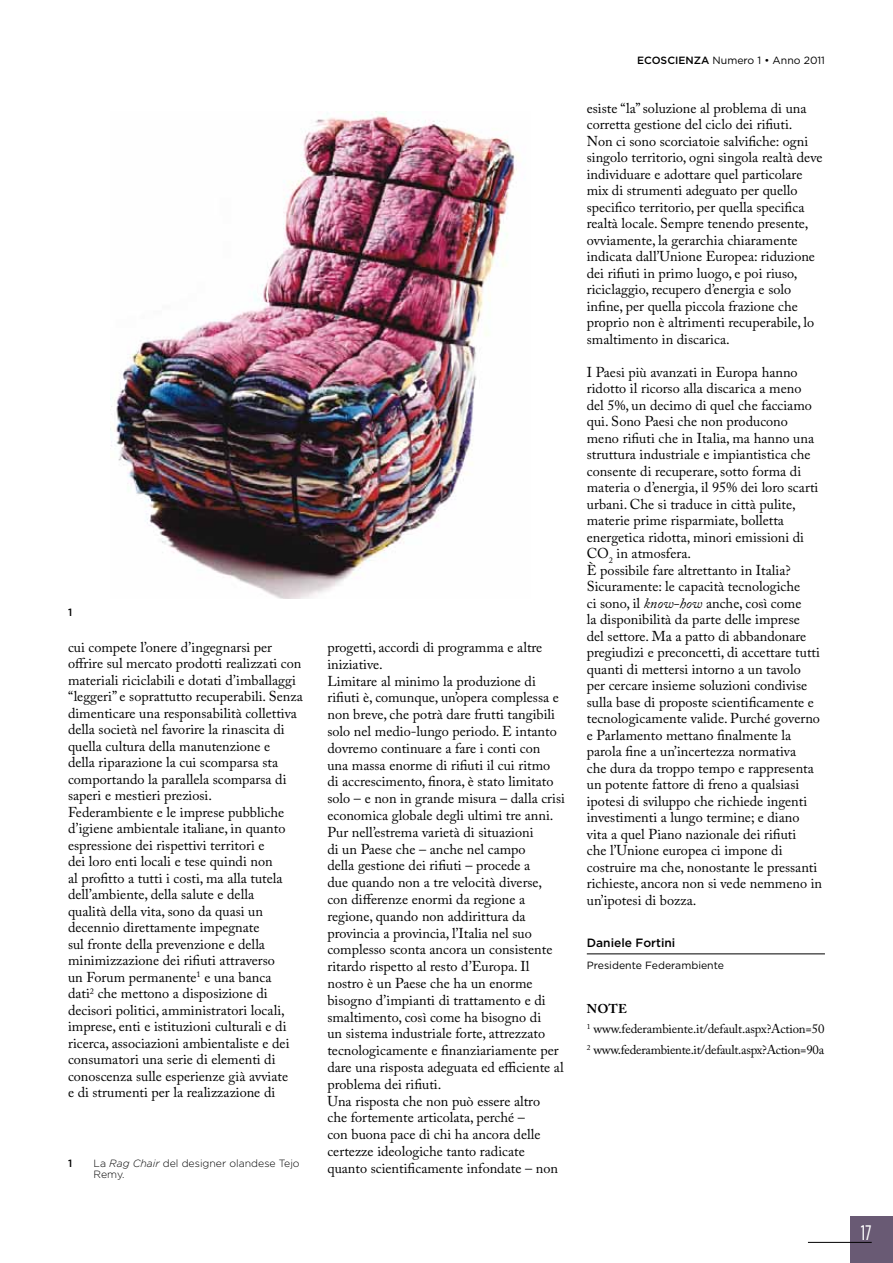
<style>
.page{position:relative;width:893px;height:1263px;background:#fff}
.page>*{position:absolute;margin:0;border:0;box-sizing:border-box;transform-origin:0 0}
.t1{font:21px "Gotham Condensed";color:#fff}
.t2{font:14.25px/16.5px "Adobe Caslon Pro";color:#000}
.t3{font:12.75px/20.7px "Adobe Caslon Pro";letter-spacing:-.02em;color:#000}
.t4{font:500 12px "Gotham";color:#000}
.t5{font:10.5px "Gotham";color:#000}
.t6{font:300 10.5px/11.2px "Gotham";color:#000}
.t7{font:500 10.5px "Gotham";color:#000}
.s1{font-family:"Gotham HTF";font-style:italic}
.s2{font-weight:500}
.s3{font-style:italic}
.s4{font-weight:700}
</style>
<div class="page">
<div style="left:850px;top:1216px;width:43px;height:47px;background:#695a74"></div>
<hr style="left:808px;top:1242px;width:64px;height:1px;background:#000">
<hr style="left:587px;top:954px;width:238px;height:1px;background:#000">
<img style="left:111px;top:112px;width:406px;height:487px">
<p class="t7" style="left:68px;top:606px;width:6px">1</p>
<p class="t2" style="left:68px;top:639px;width:236px">cui compete l’onere d’ingegnarsi per offrire sul mercato prodotti realizzati con materiali riciclabili e dotati d’imballaggi “leggeri” e soprattutto recuperabili. Senza dimenticare una responsabilità collettiva della società nel favorire la rinascita di quella cultura della manutenzione e<br>della riparazione la cui scomparsa sta comportando la parallela scomparsa di saperi e mestieri preziosi.<br>Federambiente e le imprese pubbliche d’igiene ambientale italiane, in quanto espressione dei rispettivi territori e<br>dei loro enti locali e tese quindi non<br>al profitto a tutti i costi, ma alla tutela dell’ambiente, della salute e della<br>qualità della vita, sono da quasi un decennio direttamente impegnate<br>sul fronte della prevenzione e della minimizzazione dei rifiuti attraverso<br>un Forum permanente<sup>1</sup> e una banca<br>dati<sup>2</sup> che mettono a disposizione di decisori politici, amministratori locali, imprese, enti e istituzioni culturali e di ricerca, associazioni ambientaliste e dei consumatori una serie di elementi di conoscenza sulle esperienze già avviate<br>e di strumenti per la realizzazione di</p>
<p class="t7" style="left:68px;top:1157px;width:6px">1</p>
<p class="t6" style="left:94px;top:1157px;width:208px">La <span class="s1">Rag Chair</span> del designer olandese Tejo<br>Remy.</p>
<p class="t2" style="left:327px;top:638px;width:239px">progetti, accordi di programma e altre iniziative.<br>Limitare al minimo la produzione di rifiuti è, comunque, un’opera complessa e non breve, che potrà dare frutti tangibili solo nel medio-lungo periodo. E intanto dovremo continuare a fare i conti con<br>una massa enorme di rifiuti il cui ritmo di accrescimento, finora, è stato limitato solo – e non in grande misura – dalla crisi economica globale degli ultimi tre anni.<br>Pur nell’estrema varietà di situazioni<br>di un Paese che – anche nel campo<br>della gestione dei rifiuti – procede a<br>due quando non a tre velocità diverse, con differenze enormi da regione a regione, quando non addirittura da provincia a provincia, l’Italia nel suo complesso sconta ancora un consistente ritardo rispetto al resto d’Europa. Il nostro è un Paese che ha un enorme bisogno d’impianti di trattamento e di smaltimento, così come ha bisogno di<br>un sistema industriale forte, attrezzato tecnologicamente e finanziariamente per dare una risposta adeguata ed efficiente al problema dei rifiuti.<br>Una risposta che non può essere altro<br>che fortemente articolata, perché –<br>con buona pace di chi ha ancora delle certezze ideologiche tanto radicate quanto scientificamente infondate – non</p>
<p class="t5" style="left:637px;top:55px;width:189px"><span class="s2">ECOSCIENZA</span> Numero 1 • Anno 2011</p>
<p class="t2" style="left:587px;top:99px;width:237px">esiste “la” soluzione al problema di una corretta gestione del ciclo dei rifiuti.<br>Non ci sono scorciatoie salvifiche: ogni singolo territorio, ogni singola realtà deve individuare e adottare quel particolare mix di strumenti adeguato per quello specifico territorio, per quella specifica realtà locale. Sempre tenendo presente, ovviamente, la gerarchia chiaramente indicata dall’Unione Europea: riduzione dei rifiuti in primo luogo, e poi riuso, riciclaggio, recupero d’energia e solo infine, per quella piccola frazione che proprio non è altrimenti recuperabile, lo smaltimento in discarica.</p>
<p class="t2" style="left:587px;top:363px;width:237px">I Paesi più avanzati in Europa hanno ridotto il ricorso alla discarica a meno<br>del 5%, un decimo di quel che facciamo qui. Sono Paesi che non producono meno rifiuti che in Italia, ma hanno una struttura industriale e impiantistica che consente di recuperare, sotto forma di materia o d’energia, il 95% dei loro scarti urbani. Che si traduce in città pulite, materie prime risparmiate, bolletta energetica ridotta, minori emissioni di CO<sub>2</sub> in atmosfera.<br>È possibile fare altrettanto in Italia?<br>Sicuramente: le capacità tecnologiche<br>ci sono, il <span class="s3">know-how</span> anche, così come<br>la disponibilità da parte delle imprese<br>del settore. Ma a patto di abbandonare pregiudizi e preconcetti, di accettare tutti quanti di mettersi intorno a un tavolo per cercare insieme soluzioni condivise sulla base di proposte scientificamente e tecnologicamente valide. Purché governo e Parlamento mettano finalmente la parola fine a un’incertezza normativa<br>che dura da troppo tempo e rappresenta un potente fattore di freno a qualsiasi ipotesi di sviluppo che richiede ingenti investimenti a lungo termine; e diano vita a quel Piano nazionale dei rifiuti<br>che l’Unione europea ci impone di costruire ma che, nonostante le pressanti richieste, ancora non si vede nemmeno in un’ipotesi di bozza.</p>
<p class="t4" style="left:587px;top:936px;width:90px">DANIELE FORTINI</p>
<p class="t5" style="left:587px;top:959px;width:139px">Presidente Federambiente</p>
<p class="t3" style="left:587px;top:998px;width:239px"><span class="s4">Note<br></span><sup>1</sup> www.federambiente.it/default.aspx?Action=50<br><sup>2</sup> www.federambiente.it/default.aspx?Action=90a</p>
<h1 class="t1" style="left:861px;top:1221px;width:13px">17</h1>
</div>
